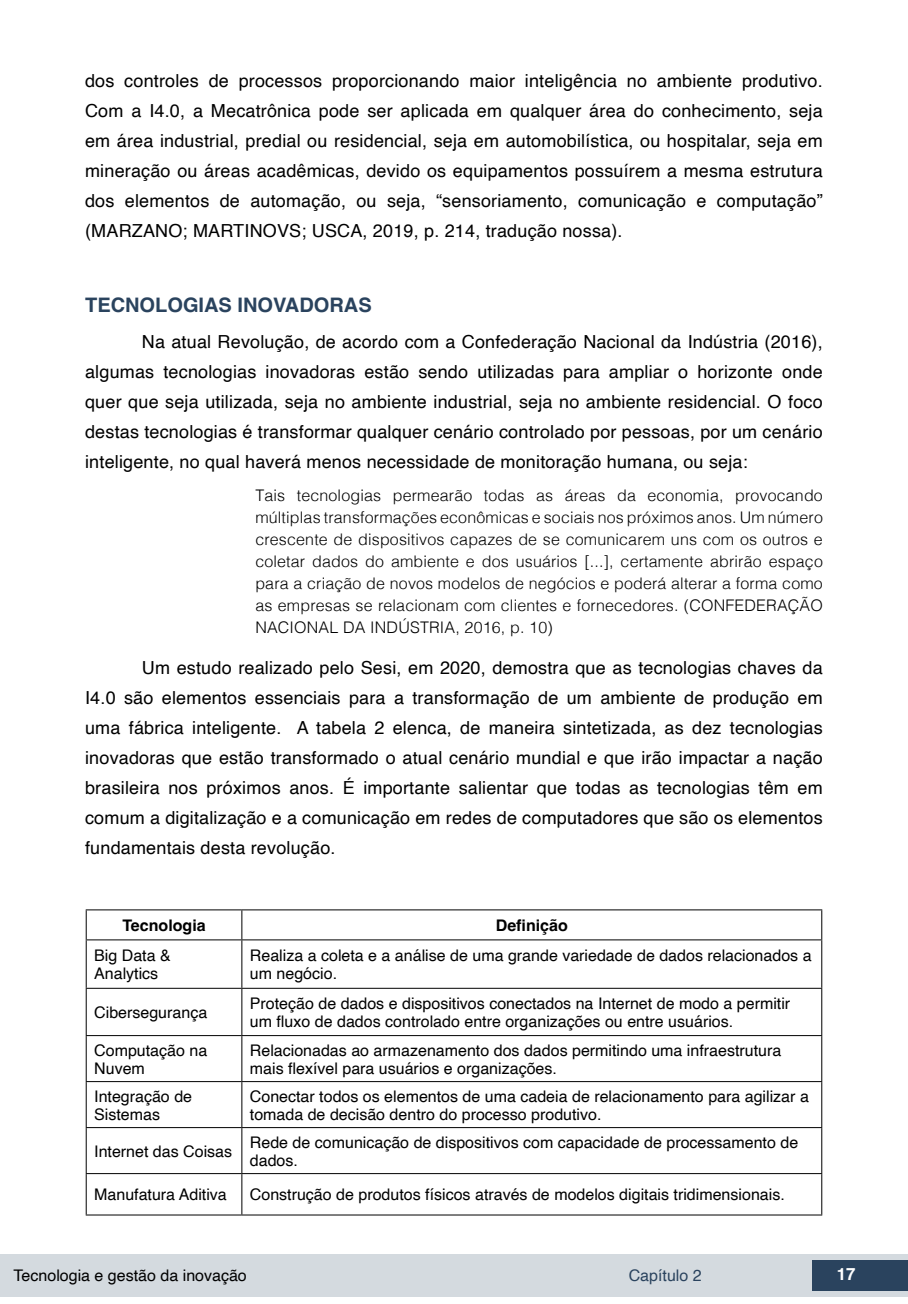
<style>
.page{position:relative;width:908px;height:1304px;background:#fff}
.page>*{position:absolute;margin:0;border:0;box-sizing:border-box;transform-origin:0 0}
.t1{font:700 20px "Helvetica";color:#2a435e}
.t2{font:18px/30px "Helvetica";letter-spacing:.01em;color:#000;text-align:justify}
.t3{font:700 16.8px "Helvetica";color:#fff}
.t4{font:16px/18px "Helvetica";color:#000}
.t5{font:300 16px/22px "Helvetica";letter-spacing:.01em;color:#000;text-align:justify}
.t6{font:700 16px "Helvetica";color:#000}
.t7{font:16px "Helvetica";color:#2a435e}
</style>
<div class="page">
<div style="left:0;top:1254px;width:906px;height:43px;background:#d4dadf"></div>
<div style="left:812px;top:1261px;width:95px;height:30px;background:#2a435e"></div>
<hr style="left:86px;top:909px;width:156px;height:1px;background:#000">
<svg style="left:86px;top:910px;width:1px;height:29px"></svg>
<hr style="left:242px;top:909px;width:579px;height:1px;background:#000">
<svg style="left:241px;top:910px;width:1px;height:29px"></svg>
<hr style="left:86px;top:939px;width:156px;height:1px;background:#000">
<hr style="left:86px;top:940px;width:1px;height:48px;background:#000">
<hr style="left:242px;top:939px;width:579px;height:1px;background:#000">
<hr style="left:241px;top:940px;width:1px;height:48px;background:#000">
<hr style="left:820px;top:940px;width:1px;height:48px;background:#000">
<hr style="left:86px;top:988px;width:156px;height:1px;background:#000">
<hr style="left:86px;top:989px;width:1px;height:46px;background:#000">
<hr style="left:242px;top:988px;width:579px;height:1px;background:#000">
<hr style="left:241px;top:989px;width:1px;height:46px;background:#000">
<hr style="left:820px;top:989px;width:1px;height:46px;background:#000">
<hr style="left:86px;top:1035px;width:156px;height:1px;background:#000">
<hr style="left:86px;top:1036px;width:1px;height:45px;background:#000">
<hr style="left:242px;top:1035px;width:579px;height:1px;background:#000">
<hr style="left:241px;top:1036px;width:1px;height:45px;background:#000">
<hr style="left:820px;top:1036px;width:1px;height:45px;background:#000">
<hr style="left:86px;top:1081px;width:156px;height:1px;background:#000">
<hr style="left:86px;top:1082px;width:1px;height:45px;background:#000">
<hr style="left:242px;top:1081px;width:579px;height:1px;background:#000">
<hr style="left:241px;top:1082px;width:1px;height:45px;background:#000">
<hr style="left:820px;top:1082px;width:1px;height:45px;background:#000">
<hr style="left:86px;top:1127px;width:156px;height:1px;background:#000">
<hr style="left:86px;top:1128px;width:1px;height:45px;background:#000">
<hr style="left:242px;top:1127px;width:579px;height:1px;background:#000">
<hr style="left:241px;top:1128px;width:1px;height:45px;background:#000">
<hr style="left:820px;top:1128px;width:1px;height:45px;background:#000">
<hr style="left:86px;top:1173px;width:156px;height:1px;background:#000">
<hr style="left:86px;top:1174px;width:1px;height:40px;background:#000">
<hr style="left:242px;top:1173px;width:579px;height:1px;background:#000">
<hr style="left:241px;top:1174px;width:1px;height:40px;background:#000">
<hr style="left:820px;top:1174px;width:1px;height:40px;background:#000">
<hr style="left:86px;top:1214px;width:156px;height:1px;background:#000">
<hr style="left:242px;top:1214px;width:579px;height:1px;background:#000">
<p class="t2" style="left:85px;top:66px;width:738px">dos controles de processos proporcionando maior inteligência no ambiente produtivo.<br>Com a I4.0, a Mecatrônica pode ser aplicada em qualquer área do conhecimento, seja em área industrial, predial ou residencial, seja em automobilística, ou hospitalar, seja em mineração ou áreas acadêmicas, devido os equipamentos possuírem a mesma estrutura dos elementos de automação, ou seja, “sensoriamento, comunicação e computação” (MARZANO; MARTINOVS; USCA, 2019, p. 214, tradução nossa).</p>
<p class="t1" style="left:85px;top:293px;width:288px">TECNOLOGIAS INOVADORAS</p>
<p class="t2" style="left:85px;top:327px;width:738px;text-indent:57px">Na atual Revolução, de acordo com a Confederação Nacional da Indústria (2016), algumas tecnologias inovadoras estão sendo utilizadas para ampliar o horizonte onde quer que seja utilizada, seja no ambiente industrial, seja no ambiente residencial. O foco destas tecnologias é transformar qualquer cenário controlado por pessoas, por um cenário inteligente, no qual haverá menos necessidade de monitoração humana, ou seja:</p>
<p class="t5" style="left:255px;top:483px;width:568px">Tais tecnologias permearão todas as áreas da economia, provocando múltiplas transformações econômicas e sociais nos próximos anos. Um número crescente de dispositivos capazes de se comunicarem uns com os outros e coletar dados do ambiente e dos usuários [...], certamente abrirão espaço para a criação de novos modelos de negócios e poderá alterar a forma como as empresas se relacionam com clientes e fornecedores. (CONFEDERAÇÃO NACIONAL DA INDÚSTRIA, 2016, p. 10)</p>
<p class="t2" style="left:85px;top:654px;width:738px;text-indent:57px">Um estudo realizado pelo Sesi, em 2020, demostra que as tecnologias chaves da I4.0 são elementos essenciais para a transformação de um ambiente de produção em uma fábrica inteligente. A tabela 2 elenca, de maneira sintetizada, as dez tecnologias inovadoras que estão transformado o atual cenário mundial e que irão impactar a nação brasileira nos próximos anos. É importante salientar que todas as tecnologias têm em comum a digitalização e a comunicação em redes de computadores que são os elementos fundamentais desta revolução.</p>
<p class="t6" style="left:122px;top:915px;width:85px">Tecnologia</p>
<p class="t6" style="left:495px;top:915px;width:74px">Definição</p>
<p class="t4" style="left:94px;top:947px;width:78px">Big Data &amp;<br>Analytics</p>
<p class="t4" style="left:250px;top:947px;width:563px">Realiza a coleta e a análise de uma grande variedade de dados relacionados a um negócio.</p>
<p class="t4" style="left:94px;top:1004px;width:114px">Cibersegurança</p>
<p class="t4" style="left:250px;top:995px;width:541px">Proteção de dados e dispositivos conectados na Internet de modo a permitir um fluxo de dados controlado entre organizações ou entre usuários.</p>
<p class="t4" style="left:94px;top:1041px;width:114px">Computação na<br>Nuvem</p>
<p class="t4" style="left:250px;top:1041px;width:532px">Relacionadas ao armazenamento dos dados permitindo uma infraestrutura mais flexível para usuários e organizações.</p>
<p class="t4" style="left:94px;top:1087px;width:99px">Integração de<br>Sistemas</p>
<p class="t4" style="left:250px;top:1087px;width:560px">Conectar todos os elementos de uma cadeia de relacionamento para agilizar a tomada de decisão dentro do processo produtivo.</p>
<p class="t4" style="left:94px;top:1142px;width:139px">Internet das Coisas</p>
<p class="t4" style="left:250px;top:1133px;width:549px">Rede de comunicação de dispositivos com capacidade de processamento de dados.</p>
<p class="t4" style="left:94px;top:1186px;width:134px">Manufatura Aditiva</p>
<p class="t4" style="left:250px;top:1186px;width:536px">Construção de produtos físicos através de modelos digitais tridimensionais.</p>
<p class="t4" style="left:14px;top:1267px;width:235px">Tecnologia e gestão da inovação</p>
<p class="t7" style="left:628px;top:1263px;width:74px">Capítulo 2</p>
<p class="t3" style="left:836px;top:1264px;width:20px">17</p>
</div>
